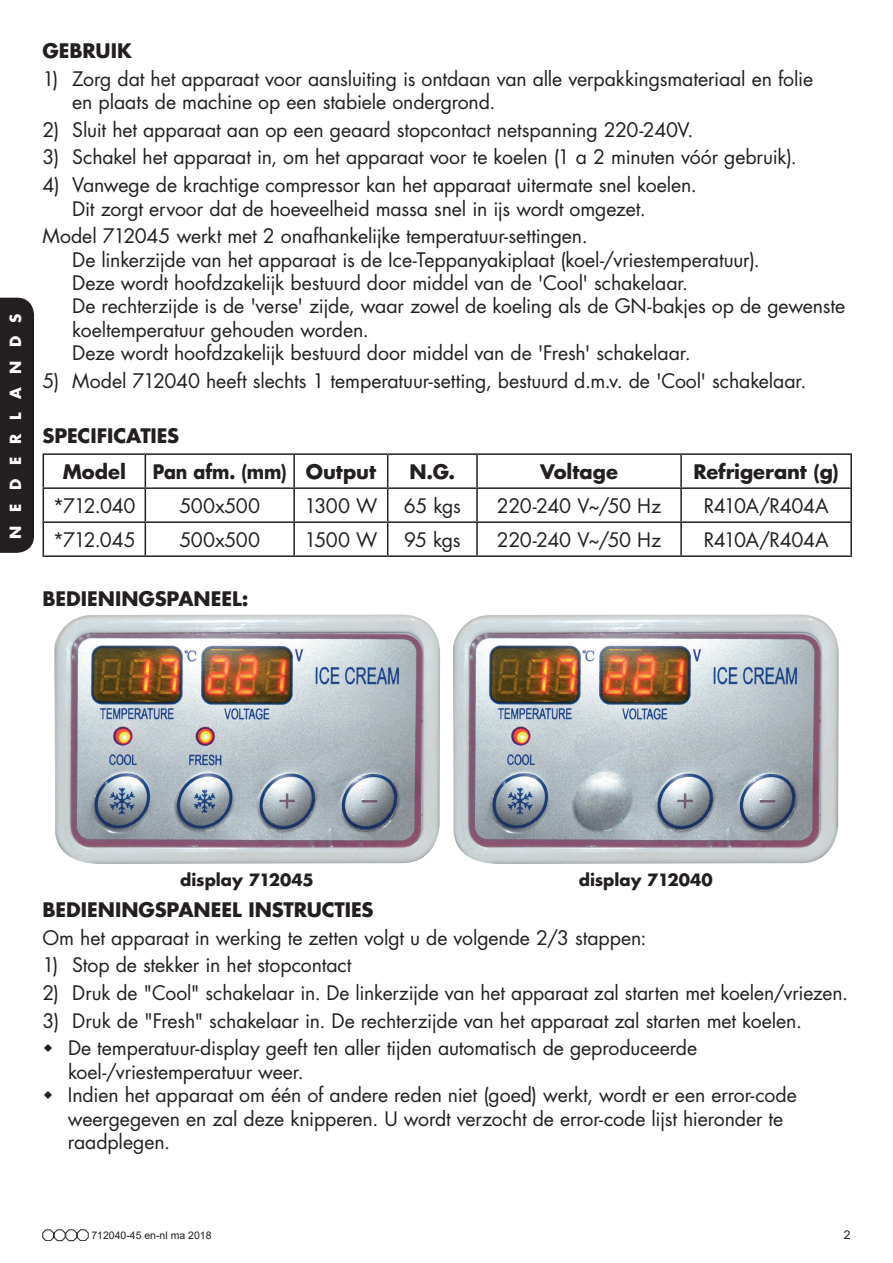
<style>
.page{position:relative;width:893px;height:1263px;background:#fff}
.page>*{position:absolute;margin:0;border:0;box-sizing:border-box;transform-origin:0 0}
.t1{font:19.5px/23.4px "Futura LT";letter-spacing:-.005em;color:#231f20}
.t2{font:700 19.5px/35.8px "Futura LT";color:#231f20}
.t3{font:19.5px "Futura LT";letter-spacing:-.03em;color:#231f20}
.t4{font:700 19.5px "Futura LT";color:#231f20;scale:.9 1}
.t5{font:700 16.5px "Futura LT";color:#231f20}
.t6{font:700 15px "Futura LT";letter-spacing:.895em;color:#fff}
.t7{font:12px "Arial";color:#231f20}
.t8{font:10.5px "Arial";color:#231f20}
</style>
<div class="page">
<svg style="left:43px;top:1229px;width:45px;height:12px"></svg>
<div style="left:0;top:298px;width:34px;height:255px;background:#231f20"></div>
<hr style="left:43px;top:453px;width:102px;height:2px;background:#231f20">
<hr style="left:43px;top:455px;width:1px;height:32px;background:#231f20">
<hr style="left:145px;top:453px;width:149px;height:2px;background:#231f20">
<hr style="left:145px;top:455px;width:1px;height:32px;background:#231f20">
<hr style="left:294px;top:453px;width:94px;height:2px;background:#231f20">
<hr style="left:293px;top:455px;width:2px;height:32px;background:#231f20">
<hr style="left:388px;top:453px;width:89px;height:2px;background:#231f20">
<hr style="left:387px;top:455px;width:1px;height:32px;background:#231f20">
<hr style="left:477px;top:453px;width:204px;height:2px;background:#231f20">
<hr style="left:476px;top:455px;width:2px;height:32px;background:#231f20">
<hr style="left:681px;top:453px;width:171px;height:2px;background:#231f20">
<hr style="left:680px;top:455px;width:2px;height:32px;background:#231f20">
<hr style="left:850px;top:455px;width:2px;height:32px;background:#231f20">
<hr style="left:43px;top:487px;width:102px;height:2px;background:#231f20">
<hr style="left:43px;top:489px;width:1px;height:32px;background:#231f20">
<hr style="left:145px;top:487px;width:149px;height:2px;background:#231f20">
<hr style="left:145px;top:489px;width:1px;height:32px;background:#231f20">
<hr style="left:294px;top:487px;width:94px;height:2px;background:#231f20">
<hr style="left:293px;top:489px;width:2px;height:32px;background:#231f20">
<hr style="left:388px;top:487px;width:89px;height:2px;background:#231f20">
<hr style="left:387px;top:489px;width:1px;height:32px;background:#231f20">
<hr style="left:477px;top:487px;width:204px;height:2px;background:#231f20">
<hr style="left:476px;top:489px;width:2px;height:32px;background:#231f20">
<hr style="left:681px;top:487px;width:171px;height:2px;background:#231f20">
<hr style="left:680px;top:489px;width:2px;height:32px;background:#231f20">
<hr style="left:850px;top:489px;width:2px;height:32px;background:#231f20">
<hr style="left:43px;top:521px;width:102px;height:2px;background:#231f20">
<hr style="left:43px;top:523px;width:1px;height:32px;background:#231f20">
<hr style="left:145px;top:521px;width:149px;height:2px;background:#231f20">
<hr style="left:145px;top:523px;width:1px;height:32px;background:#231f20">
<hr style="left:294px;top:521px;width:94px;height:2px;background:#231f20">
<hr style="left:293px;top:523px;width:2px;height:32px;background:#231f20">
<hr style="left:388px;top:521px;width:89px;height:2px;background:#231f20">
<hr style="left:387px;top:523px;width:1px;height:32px;background:#231f20">
<hr style="left:477px;top:521px;width:204px;height:2px;background:#231f20">
<hr style="left:476px;top:523px;width:2px;height:32px;background:#231f20">
<hr style="left:681px;top:521px;width:171px;height:2px;background:#231f20">
<hr style="left:680px;top:523px;width:2px;height:32px;background:#231f20">
<hr style="left:850px;top:523px;width:2px;height:32px;background:#231f20">
<hr style="left:43px;top:555px;width:102px;height:2px;background:#231f20">
<hr style="left:145px;top:555px;width:149px;height:2px;background:#231f20">
<hr style="left:294px;top:555px;width:94px;height:2px;background:#231f20">
<hr style="left:388px;top:555px;width:89px;height:2px;background:#231f20">
<hr style="left:477px;top:555px;width:204px;height:2px;background:#231f20">
<hr style="left:681px;top:555px;width:171px;height:2px;background:#231f20">
<img style="left:453px;top:614px;width:386px;height:250px">
<img style="left:54px;top:614px;width:386px;height:250px">
<p class="t6" style="left:6px;top:539px;width:227px;rotate:-90deg">NEDERLANDS</p>
<p class="t2" style="left:43px;top:33px;width:91px">GEBRUIK</p>
<p class="t1" style="left:72px;top:67px;width:742px;text-indent:-30px">1) Zorg dat het apparaat voor aansluiting is ontdaan van alle verpakkingsmateriaal en folie en plaats de machine op een stabiele ondergrond.</p>
<p class="t1" style="left:43px;top:118px;width:652px">2) Sluit het apparaat aan op een geaard stopcontact netspanning 220-240V.</p>
<p class="t1" style="left:43px;top:146px;width:756px">3) Schakel het apparaat in, om het apparaat voor te koelen (1 a 2 minuten vóór gebruik).</p>
<p class="t1" style="left:72px;top:173px;width:626px;text-indent:-30px">4) Vanwege de krachtige compressor kan het apparaat uitermate snel koelen.<br>Dit zorgt ervoor dat de hoeveelheid massa snel in ijs wordt omgezet.</p>
<p class="t1" style="left:72px;top:224px;width:774px;text-indent:-30px">Model 712045 werkt met 2 onafhankelijke temperatuur-settingen.<br>De linkerzijde van het apparaat is de Ice-Teppanyakiplaat (koel-/vriestemperatuur).<br>Deze wordt hoofdzakelijk bestuurd door middel van de 'Cool' schakelaar.<br>De rechterzijde is de 'verse' zijde, waar zowel de koeling als de GN-bakjes op de gewenste koeltemperatuur gehouden worden.<br>Deze wordt hoofdzakelijk bestuurd door middel van de 'Fresh' schakelaar.</p>
<p class="t1" style="left:43px;top:369px;width:765px">5) Model 712040 heeft slechts 1 temperatuur-setting, bestuurd d.m.v. de 'Cool' schakelaar.</p>
<p class="t2" style="left:63px;top:418px;width:118px;text-indent:-20px">SPECIFICATIES<br>Model</p>
<p class="t4" style="left:153px;top:459px;width:250px">Pan afm. (mm) Output</p>
<p class="t2" style="left:409px;top:453px;width:47px">N.G.</p>
<p class="t2" style="left:540px;top:453px;width:79px">Voltage</p>
<p class="t2" style="left:693px;top:453px;width:147px">Refrigerant (g)</p>
<p class="t1" style="left:53px;top:494px;width:84px">*712.040</p>
<p class="t1" style="left:179px;top:494px;width:82px">500x500</p>
<p class="t1" style="left:304px;top:494px;width:75px">1300 W</p>
<p class="t1" style="left:404px;top:494px;width:59px">65 kgs</p>
<p class="t3" style="left:497px;top:493px;width:166px">220-240 V~/50 Hz</p>
<p class="t1" style="left:704px;top:494px;width:126px">R410A/R404A</p>
<p class="t1" style="left:53px;top:528px;width:84px">*712.045</p>
<p class="t1" style="left:179px;top:528px;width:82px">500x500</p>
<p class="t1" style="left:304px;top:528px;width:75px">1500 W</p>
<p class="t1" style="left:404px;top:528px;width:58px">95 kgs</p>
<p class="t3" style="left:497px;top:527px;width:166px">220-240 V~/50 Hz</p>
<p class="t1" style="left:704px;top:528px;width:126px">R410A/R404A</p>
<p class="t2" style="left:43px;top:581px;width:207px">BEDIENINGSPANEEL:</p>
<p class="t5" style="left:180px;top:868px;width:135px">display 712045</p>
<p class="t5" style="left:579px;top:868px;width:136px">display 712040</p>
<p class="t2" style="left:43px;top:892px;width:333px">BEDIENINGSPANEEL INSTRUCTIES</p>
<p class="t1" style="left:43px;top:926px;width:605px">Om het apparaat in werking te zetten volgt u de volgende 2/3 stappen:</p>
<p class="t1" style="left:43px;top:954px;width:310px">1) Stop de stekker in het stopcontact</p>
<p class="t1" style="left:43px;top:981px;width:807px">2) Druk de "Cool" schakelaar in. De linkerzijde van het apparaat zal starten met koelen/vriezen.</p>
<p class="t1" style="left:68px;top:1007px;width:735px;line-height:27.6px;text-indent:-25px">3) Druk de "Fresh" schakelaar in. De rechterzijde van het apparaat zal starten met koelen.<br>De temperatuur-display geeft ten aller tijden automatisch de geproduceerde</p>
<p class="t1" style="left:68px;top:1060px;width:730px">koel-/vriestemperatuur weer.<br>Indien het apparaat om één of andere reden niet (goed) werkt, wordt er een error-code weergegeven en zal deze knipperen. U wordt verzocht de error-code lijst hieronder te raadplegen.</p>
<p class="t8" style="left:91px;top:1228px;width:122px">712040-45 en-nl ma 2018</p>
<p class="t7" style="left:844px;top:1226px;width:8px">2</p>
</div>
